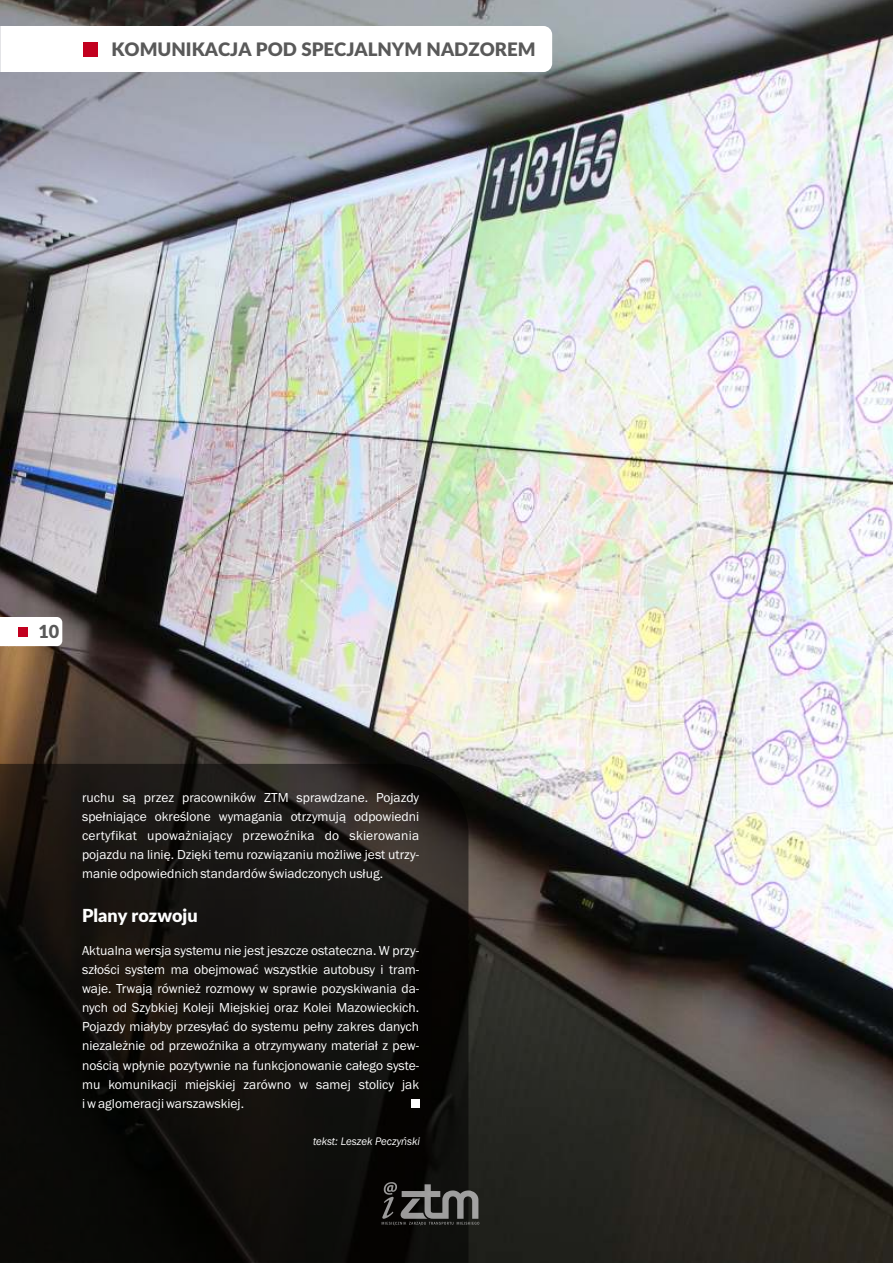
<style>
.page{position:relative;width:893px;height:1263px;background:#fff}
.page>*{position:absolute;margin:0;border:0;box-sizing:border-box;transform-origin:0 0}
.t1{font:900 18.6px "Lato";color:#595959}
.t2{font:900 18px "Lato";color:#fff}
.t3{font:900 18px "Lato";color:#595959}
.t4{font:13.5px/19.2px "Franklin Gothic";color:#fff;text-align:justify}
.t5{font:italic 11.25px "Franklin Gothic";color:#fff;scale:.96 1}
</style>
<div class="page">
<img style="left:0;top:0;width:893px;height:1263px">
<svg style="left:0;top:617px;width:62px;height:29px"></svg>
<svg style="left:0;top:764px;width:468px;height:499px;background:#13110e"></svg>
<div style="left:18px;top:627px;width:10px;height:9px;background:#c2001f"></div>
<div style="left:411px;top:1100px;width:8px;height:8px;background:#fff"></div>
<svg style="left:382px;top:1182px;width:97px;height:43px;background:#434341"></svg>
<svg style="left:0;top:26px;width:552px;height:46px"></svg>
<div style="left:83px;top:42px;width:15px;height:14px;background:#c2001f"></div>
<h1 class="t1" style="left:111px;top:41px;width:426px">KOMUNIKACJA POD SPECJALNYM NADZOREM</h1>
<h2 class="t3" style="left:38px;top:624px;width:22px">10</h2>
<p class="t4" style="left:82px;top:789px;width:339px">ruchu są przez pracowników ZTM sprawdzane. Pojazdy spełniające określone wymagania otrzymują odpowiedni certyfikat upoważniający przewoźnika do skierowania pojazdu na linię. Dzięki temu rozwiązaniu możliwe jest utrzy&shy;manie odpowiednich standardów świadczonych usług.</p>
<h2 class="t2" style="left:82px;top:907px;width:117px">Plany rozwoju</h2>
<p class="t4" style="left:82px;top:942px;width:339px">Aktualna wersja systemu nie jest jeszcze ostateczna. W przy&shy;szłości system ma obejmować wszystkie autobusy i tram&shy;waje. Trwają również rozmowy w sprawie pozyskiwania da&shy;nych od Szybkiej Koleji Miejskiej oraz Kolei Mazowieckich.<br>Pojazdy miałyby przesyłać do systemu pełny zakres danych niezależnie od przewoźnika a otrzymywany materiał z pew&shy;nością wpłynie pozytywnie na funkcjonowanie całego syste&shy;mu komunikacji miejskiej zarówno w samej stolicy jak i w aglomeracji warszawskiej.</p>
<p class="t5" style="left:313px;top:1137px;width:113px">tekst: Leszek Peczyński</p>
</div>
